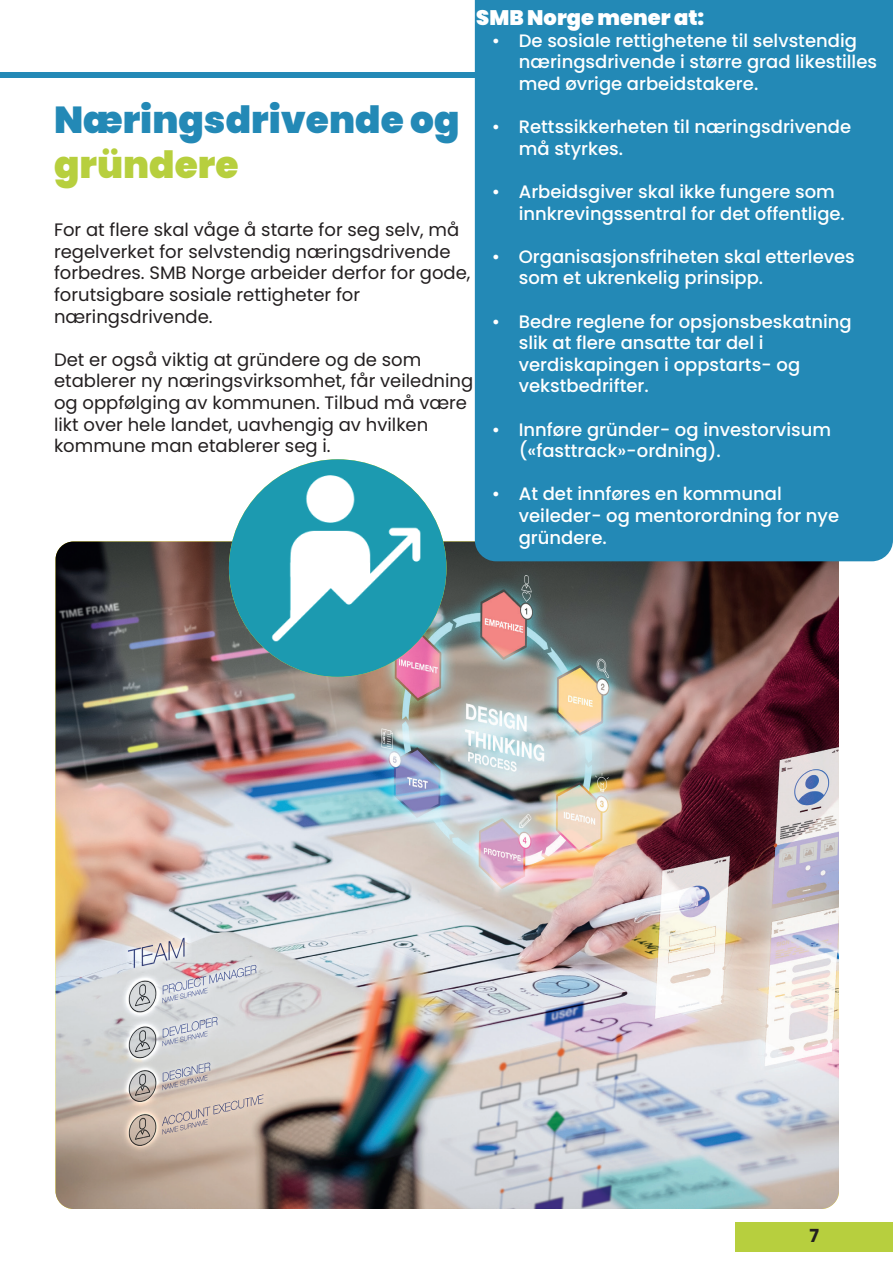
<style>
.page{position:relative;width:893px;height:1263px;background:#fff}
.page>*{position:absolute;margin:0;border:0;box-sizing:border-box;transform-origin:0 0}
.t1{font:900 37.5px "Poppins";color:#2389b6}
.t2{font:900 37.5px "Poppins";color:#b7cf3e}
.t3{font:900 21px "Poppins";color:#fff}
.t4{font:500 18px/21.6px "Poppins";color:#fff}
.t5{font:18px/21.6px "Poppins";color:#231f20}
.t6{font:700 18px "Poppins";color:#231f20}
</style>
<div class="page">
<div style="left:736px;top:1222px;width:157px;height:30px;background:#b7cf3e"></div>
<div style="left:0;top:72px;width:839px;height:6px;background:#2389b6"></div>
<img style="left:56px;top:541px;width:783px;height:668px">
<div style="left:475px;top:0;width:418px;height:561px;background:#2389b6"></div>
<img style="left:229px;top:459px;width:217px;height:218px;border-radius:109px">
<p class="t3" style="left:476px;top:6px;width:229px">SMB Norge mener at:</p>
<p class="t4" style="left:519px;top:30px;width:360px;text-indent:-27px">• De sosiale rettighetene til selvstendig næringsdrivende i større grad likestilles med øvrige arbeidstakere.</p>
<p class="t4" style="left:519px;top:116px;width:334px;text-indent:-27px">• Rettssikkerheten til næringsdrivende må styrkes.</p>
<p class="t4" style="left:519px;top:181px;width:328px;text-indent:-27px">• Arbeidsgiver skal ikke fungere som innkrevingssentral for det offentlige.</p>
<p class="t4" style="left:519px;top:246px;width:338px;text-indent:-27px">• Organisasjonsfriheten skal etterleves som et ukrenkelig prinsipp.</p>
<p class="t4" style="left:519px;top:311px;width:334px;text-indent:-27px">• Bedre reglene for opsjonsbeskatning slik at flere ansatte tar del i verdiskapingen i oppstarts- og vekstbedrifter.</p>
<p class="t4" style="left:519px;top:419px;width:314px;text-indent:-27px">• Innføre gründer- og investorvisum («fasttrack»-ordning).</p>
<p class="t4" style="left:519px;top:483px;width:322px;text-indent:-27px">• At det innføres en kommunal veileder- og mentorordning for nye gründere.</p>
<h1 class="t1" style="left:54px;top:98px;width:407px">Næringsdrivende og</h1>
<h1 class="t2" style="left:54px;top:143px;width:186px">gründere</h1>
<p class="t5" style="left:54px;top:219px;width:418px">For at flere skal våge å starte for seg selv, må regelverket for selvstendig næringsdrivende forbedres. SMB Norge arbeider derfor for gode, forutsigbare sosiale rettigheter for næringsdrivende.</p>
<p class="t5" style="left:54px;top:349px;width:421px">Det er også viktig at gründere og de som etablerer ny næringsvirksomhet, får veiledning og oppfølging av kommunen. Tilbud må være likt over hele landet, uavhengig av hvilken kommune man etablerer seg i.</p>
<p class="t6" style="left:809px;top:1225px;width:11px">7</p>
</div>
